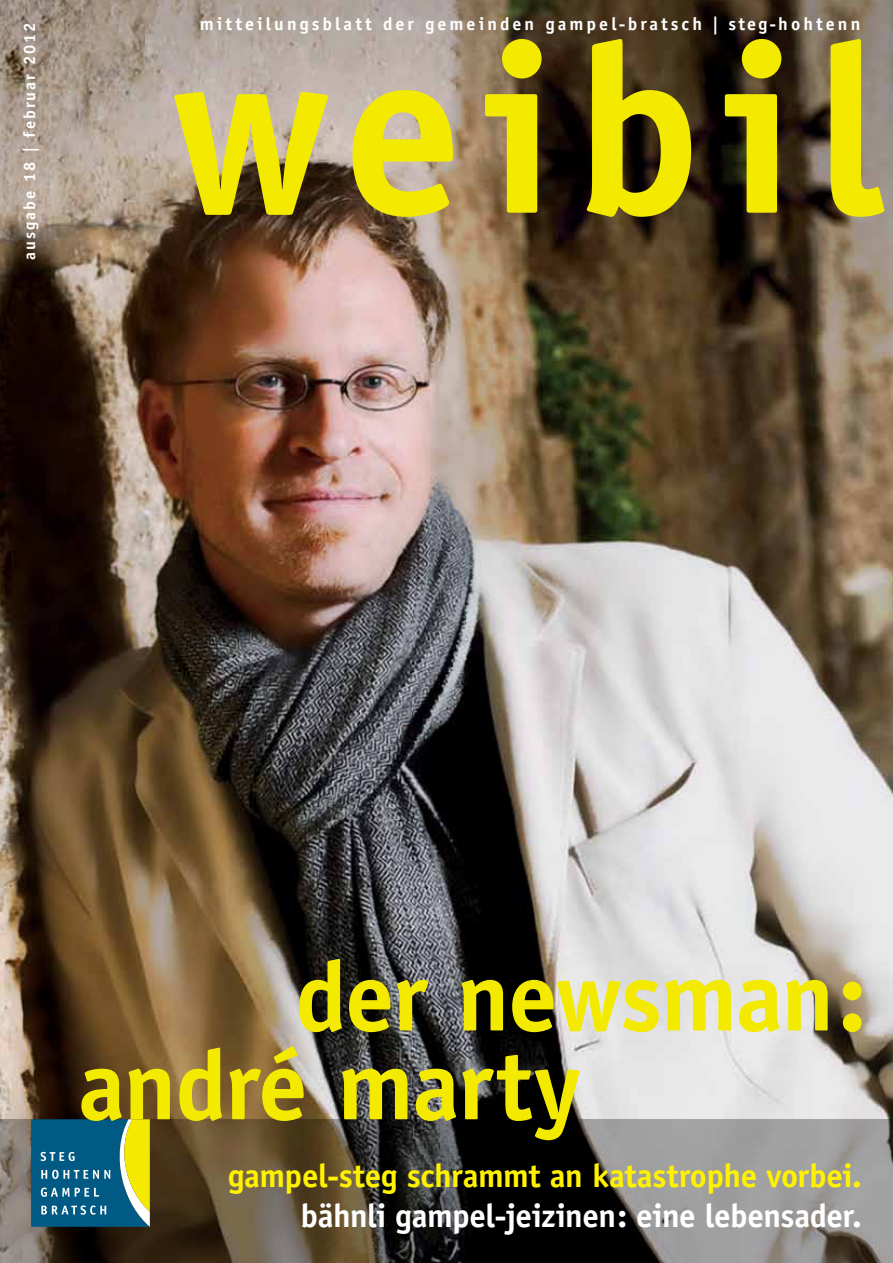
<style>
.page{position:relative;width:893px;height:1263px;background:#fff}
.page>*{position:absolute;margin:0;border:0;box-sizing:border-box;transform-origin:0 0}
.t1{font:700 240px "Officina Sans";letter-spacing:.075em;color:#f3ea00}
.t2{font:700 99px "Officina Sans";letter-spacing:-.015em;color:#f3ea00}
.t3{font:700 33px "Officina Sans";letter-spacing:-.01em;color:#fff200}
.t4{font:700 33px "Officina Sans";letter-spacing:-.015em;color:#fff}
.t5{font:700 18px "Officina Sans";letter-spacing:.17em;color:#fff}
.t6{font:700 16.5px "Officina Sans";letter-spacing:.12em;color:#fff}
</style>
<div class="page">
<img style="left:0;top:0;width:893px;height:1119px">
<svg style="left:0;top:1119px;width:893px;height:144px;background:#59544c"></svg>
<svg style="left:31px;top:1119px;width:119px;height:108px;background:#3e7f7d"></svg>
<p class="t6" style="left:19px;top:260px;width:239px;rotate:-90deg">ausgabe 18 | februar 2012</p>
<p class="t5" style="left:200px;top:13px;width:662px">mitteilungsblatt der gemeinden gampel-bratsch | steg-hohtenn</p>
<h1 class="t1" style="left:170px;top:-19px;width:717px">weibil</h1>
<h2 class="t2" style="left:295px;top:935px;width:573px">der newsman:</h2>
<h2 class="t2" style="left:78px;top:1024px;width:505px">andré marty</h2>
<h3 class="t3" style="left:228px;top:1155px;width:635px">gampel-steg schrammt an katastrophe vorbei.</h3>
<h3 class="t4" style="left:301px;top:1195px;width:563px">bähnli gampel-jeizinen: eine lebensader.</h3>
</div>
